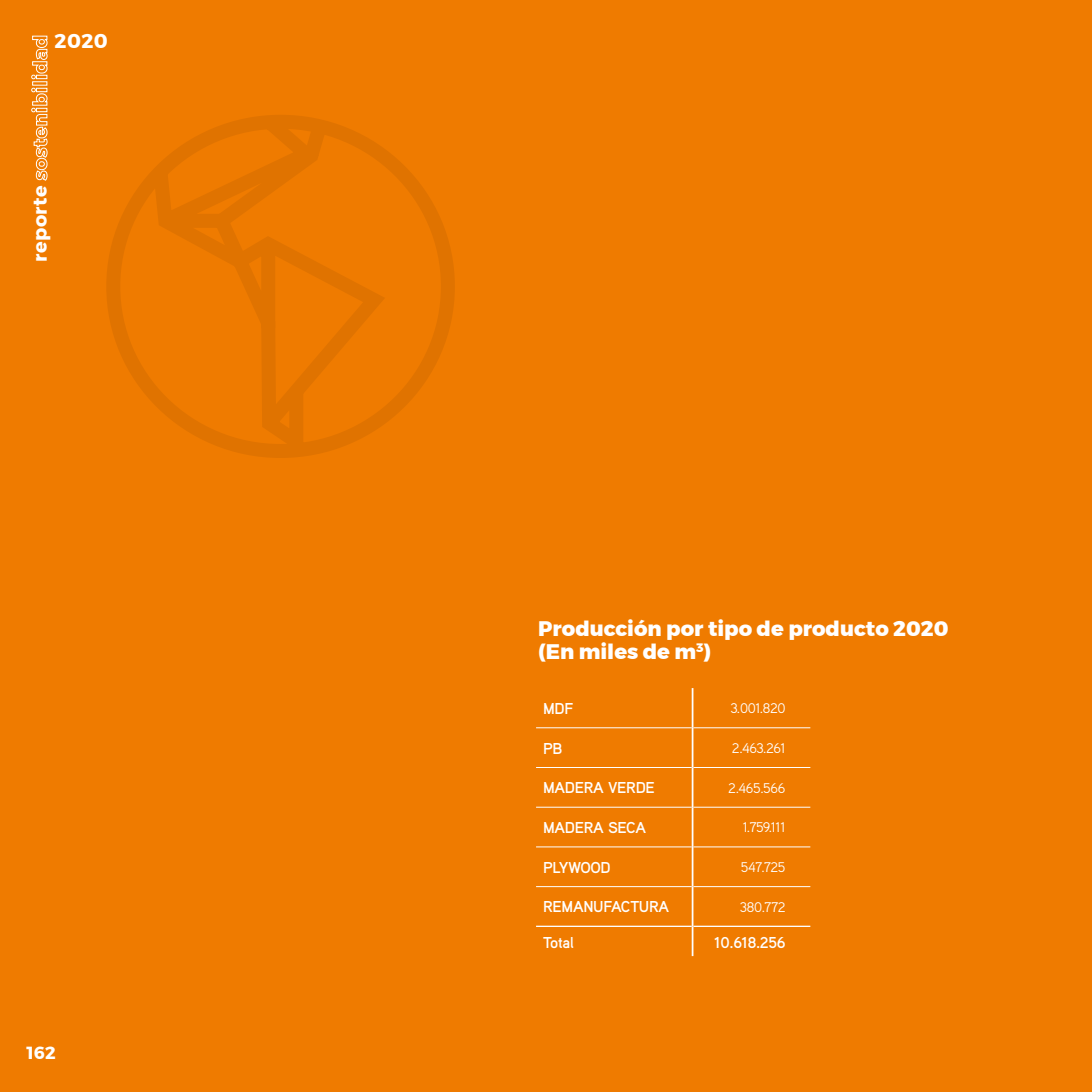
<style>
.page{position:relative;width:1092px;height:1092px;background:#fff}
.page>*{position:absolute;margin:0;border:0;box-sizing:border-box;transform-origin:0 0}
.t1{font:800 21px/22.8px "Montserrat";color:#fff}
.t2{font:700 19.78px "Montserrat";color:#fff}
.t3{font:700 19.25px "Montserrat";letter-spacing:.02em;color:#fff}
.t4{font:700 17.5px "Montserrat";color:#fff}
.t5{font:700 15.75px "Aaux Pro OT";letter-spacing:-.02em;color:#fff}
.t6{font:14px "Aaux Pro OT";letter-spacing:-.02em;color:#fff}
</style>
<div class="page">
<div style="left:0;top:0;width:1091px;height:1091px;background:#ef7b00"></div>
<svg style="left:106px;top:115px;width:349px;height:343px"></svg>
<hr style="left:536px;top:925px;width:155px;height:1px;background:#fff">
<hr style="left:693px;top:925px;width:117px;height:1px;background:#fff">
<hr style="left:536px;top:886px;width:155px;height:1px;background:#fff">
<hr style="left:693px;top:886px;width:117px;height:1px;background:#fff">
<hr style="left:536px;top:846px;width:155px;height:1px;background:#fff">
<hr style="left:693px;top:846px;width:117px;height:1px;background:#fff">
<hr style="left:536px;top:767px;width:155px;height:1px;background:#fff">
<hr style="left:693px;top:767px;width:117px;height:1px;background:#fff">
<hr style="left:536px;top:806px;width:155px;height:1px;background:#fff">
<hr style="left:693px;top:806px;width:117px;height:1px;background:#fff">
<hr style="left:536px;top:727px;width:155px;height:1px;background:#fff">
<hr style="left:693px;top:727px;width:117px;height:1px;background:#fff">
<hr style="left:691px;top:688px;width:2px;height:39px;background:#fff">
<hr style="left:691px;top:727px;width:2px;height:40px;background:#fff">
<hr style="left:691px;top:767px;width:2px;height:40px;background:#fff">
<hr style="left:691px;top:807px;width:2px;height:39px;background:#fff">
<hr style="left:691px;top:846px;width:2px;height:40px;background:#fff">
<hr style="left:691px;top:886px;width:2px;height:40px;background:#fff">
<hr style="left:691px;top:926px;width:2px;height:30px;background:#fff">
<p class="t2" style="left:55px;top:25px;width:55px">2020</p>
<p class="t3" style="left:25px;top:261px;width:228px;rotate:-90deg">reporte sostenibilidad</p>
<p class="t4" style="left:27px;top:1038px;width:31px">162</p>
<h1 class="t1" style="left:538px;top:617px;width:412px">Producción por tipo de producto 2020 (En miles de m<sup>3</sup>)</h1>
<p class="t5" style="left:543px;top:698px;width:32px">MDF</p>
<p class="t6" style="left:730px;top:699px;width:57px">3.001.820</p>
<p class="t5" style="left:543px;top:738px;width:21px">PB</p>
<p class="t6" style="left:731px;top:739px;width:55px">2.463.261</p>
<p class="t5" style="left:543px;top:777px;width:113px">MADERA VERDE</p>
<p class="t6" style="left:728px;top:779px;width:59px">2.465.566</p>
<p class="t5" style="left:543px;top:817px;width:105px">MADERA SECA</p>
<p class="t6" style="left:742px;top:818px;width:44px">1.759.111</p>
<p class="t5" style="left:543px;top:857px;width:69px">PLYWOOD</p>
<p class="t6" style="left:740px;top:858px;width:46px">547.725</p>
<p class="t5" style="left:543px;top:896px;width:128px">REMANUFACTURA</p>
<p class="t6" style="left:739px;top:898px;width:47px">380.772</p>
<p class="t5" style="left:543px;top:932px;width:32px">Total</p>
<p class="t5" style="left:714px;top:932px;width:73px">10.618.256</p>
</div>
